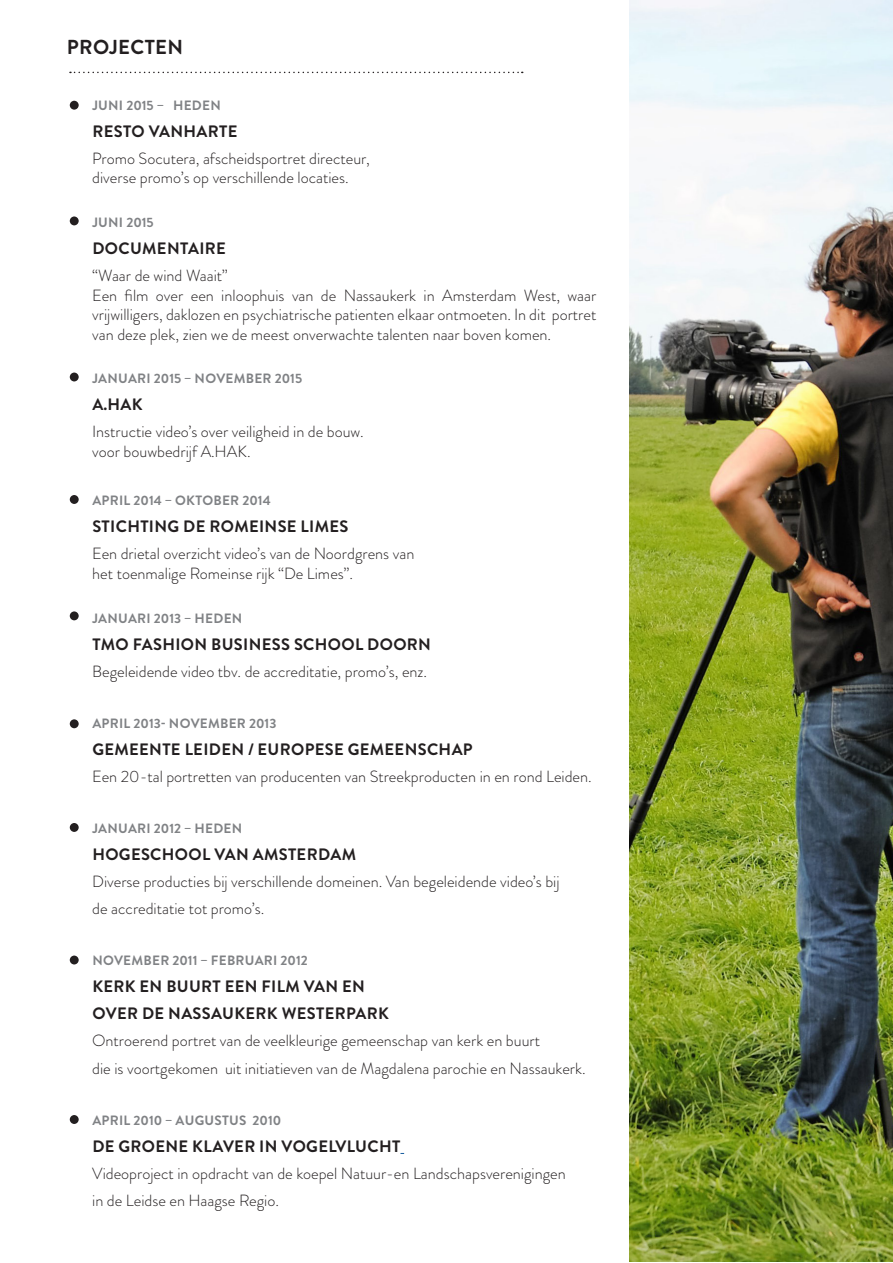
<style>
.page{position:relative;width:893px;height:1263px;background:#fff}
.page>*{position:absolute;margin:0;border:0;box-sizing:border-box;transform-origin:0 0}
.t1{font:700 20.25px "Brandon Grotesque";letter-spacing:.02em;color:#231f20}
.t2{font:700 16.5px "Brandon Grotesque";letter-spacing:.02em;color:#231f20}
.t3{font:300 16.2px/19.5px "Brandon Grotesque";color:#231f20;text-align:justify}
.t4{font:700 13.5px "Brandon Grotesque";letter-spacing:.02em;color:#808285}
</style>
<div class="page">
<svg style="left:70px;top:72px;width:453px;height:1px"></svg>
<div style="left:68px;top:99px;width:12px;height:12px;background:#231f20;border-radius:50%"></div>
<div style="left:67px;top:98px;width:15px;height:15px;border:3px solid #fff;border-radius:50%"></div>
<img style="left:629px;top:0;width:264px;height:1262px">
<div style="left:68px;top:215px;width:12px;height:12px;background:#231f20;border-radius:50%"></div>
<div style="left:67px;top:213px;width:15px;height:15px;border:3px solid #fff;border-radius:50%"></div>
<div style="left:68px;top:371px;width:12px;height:12px;background:#231f20;border-radius:50%"></div>
<div style="left:67px;top:369px;width:15px;height:15px;border:3px solid #fff;border-radius:50%"></div>
<div style="left:68px;top:493px;width:12px;height:12px;background:#231f20;border-radius:50%"></div>
<div style="left:67px;top:492px;width:15px;height:15px;border:3px solid #fff;border-radius:50%"></div>
<div style="left:68px;top:610px;width:12px;height:12px;background:#231f20;border-radius:50%"></div>
<div style="left:67px;top:608px;width:15px;height:15px;border:3px solid #fff;border-radius:50%"></div>
<div style="left:68px;top:718px;width:12px;height:12px;background:#231f20;border-radius:50%"></div>
<div style="left:67px;top:716px;width:15px;height:15px;border:3px solid #fff;border-radius:50%"></div>
<div style="left:68px;top:821px;width:12px;height:12px;background:#231f20;border-radius:50%"></div>
<div style="left:67px;top:820px;width:15px;height:15px;border:3px solid #fff;border-radius:50%"></div>
<div style="left:68px;top:954px;width:12px;height:12px;background:#231f20;border-radius:50%"></div>
<div style="left:67px;top:952px;width:15px;height:15px;border:3px solid #fff;border-radius:50%"></div>
<div style="left:68px;top:1113px;width:12px;height:12px;background:#231f20;border-radius:50%"></div>
<div style="left:67px;top:1112px;width:15px;height:15px;border:3px solid #fff;border-radius:50%"></div>
<p class="t1" style="left:67px;top:33px;width:118px">PROJECTEN</p>
<p class="t4" style="left:92px;top:96px;width:130px">JUNI 2015 – HEDEN</p>
<p class="t2" style="left:92px;top:120px;width:146px">RESTO VANHARTE</p>
<p class="t3" style="left:92px;top:149px;width:279px">Promo Socutera, afscheidsportret directeur,</p>
<p class="t3" style="left:92px;top:168px;width:258px">diverse promo’s op verschillende locaties.</p>
<p class="t4" style="left:92px;top:213px;width:63px">JUNI 2015</p>
<p class="t2" style="left:92px;top:237px;width:135px">DOCUMENTAIRE</p>
<p class="t3" style="left:92px;top:266px;width:137px">“Waar de wind Waait”</p>
<p class="t3" style="left:92px;top:285px;width:506px">Een film over een inloophuis van de Nassaukerk in Amsterdam West, waar vrijwilligers, daklozen en psychiatrische patienten elkaar ontmoeten. In dit portret van deze plek, zien we de meest onverwachte talenten naar boven komen.</p>
<p class="t4" style="left:92px;top:369px;width:211px">JANUARI 2015 – NOVEMBER 2015</p>
<p class="t2" style="left:92px;top:393px;width:52px">A.HAK</p>
<p class="t3" style="left:92px;top:422px;width:273px">Instructie video’s over veiligheid in de bouw.</p>
<p class="t3" style="left:92px;top:441px;width:160px">voor bouwbedrijf A.HAK.</p>
<p class="t4" style="left:92px;top:491px;width:180px">APRIL 2014 – OKTOBER 2014</p>
<p class="t2" style="left:92px;top:515px;width:258px">STICHTING DE ROMEINSE LIMES</p>
<p class="t3" style="left:92px;top:544px;width:324px">Een drietal overzicht video’s van de Noordgrens van</p>
<p class="t3" style="left:92px;top:563px;width:262px">het toenmalige Romeinse rijk “De Limes”.</p>
<p class="t4" style="left:92px;top:608px;width:151px">JANUARI 2013 – HEDEN</p>
<p class="t2" style="left:92px;top:632px;width:340px">TMO FASHION BUSINESS SCHOOL DOORN</p>
<p class="t3" style="left:92px;top:661px;width:336px">Begeleidende video tbv. de accreditatie, promo’s, enz.</p>
<p class="t4" style="left:92px;top:714px;width:186px">APRIL 2013- NOVEMBER 2013</p>
<p class="t2" style="left:92px;top:738px;width:382px">GEMEENTE LEIDEN / EUROPESE GEMEENSCHAP</p>
<p class="t3" style="left:92px;top:767px;width:501px">Een 20-tal portretten van producenten van Streekproducten in en rond Leiden.</p>
<p class="t4" style="left:92px;top:819px;width:151px">JANUARI 2012 – HEDEN</p>
<p class="t2" style="left:92px;top:843px;width:265px">HOGESCHOOL VAN AMSTERDAM</p>
<p class="t3" style="left:92px;top:872px;width:469px">Diverse producties bij verschillende domeinen. Van begeleidende video’s bij</p>
<p class="t3" style="left:92px;top:899px;width:174px">de accreditatie tot promo’s.</p>
<p class="t4" style="left:92px;top:951px;width:217px">NOVEMBER 2011 – FEBRUARI 2012</p>
<p class="t2" style="left:92px;top:975px;width:274px">KERK EN BUURT EEN FILM VAN EN</p>
<p class="t2" style="left:92px;top:1002px;width:298px">OVER DE NASSAUKERK WESTERPARK</p>
<p class="t3" style="left:92px;top:1031px;width:449px">Ontroerend portret van de veelkleurige gemeenschap van kerk en buurt</p>
<p class="t3" style="left:92px;top:1058px;width:495px">die is voortgekomen uit initiatieven van de Magdalena parochie en Nassaukerk.</p>
<p class="t4" style="left:92px;top:1111px;width:190px">APRIL 2010 – AUGUSTUS 2010</p>
<p class="t2" style="left:92px;top:1134px;width:309px">DE GROENE KLAVER IN VOGELVLUCHT</p>
<p class="t3" style="left:92px;top:1163px;width:475px">Videoproject in opdracht van de koepel Natuur-en Landschapsverenigingen</p>
<p class="t3" style="left:92px;top:1190px;width:188px">in de Leidse en Haagse Regio.</p>
</div>
